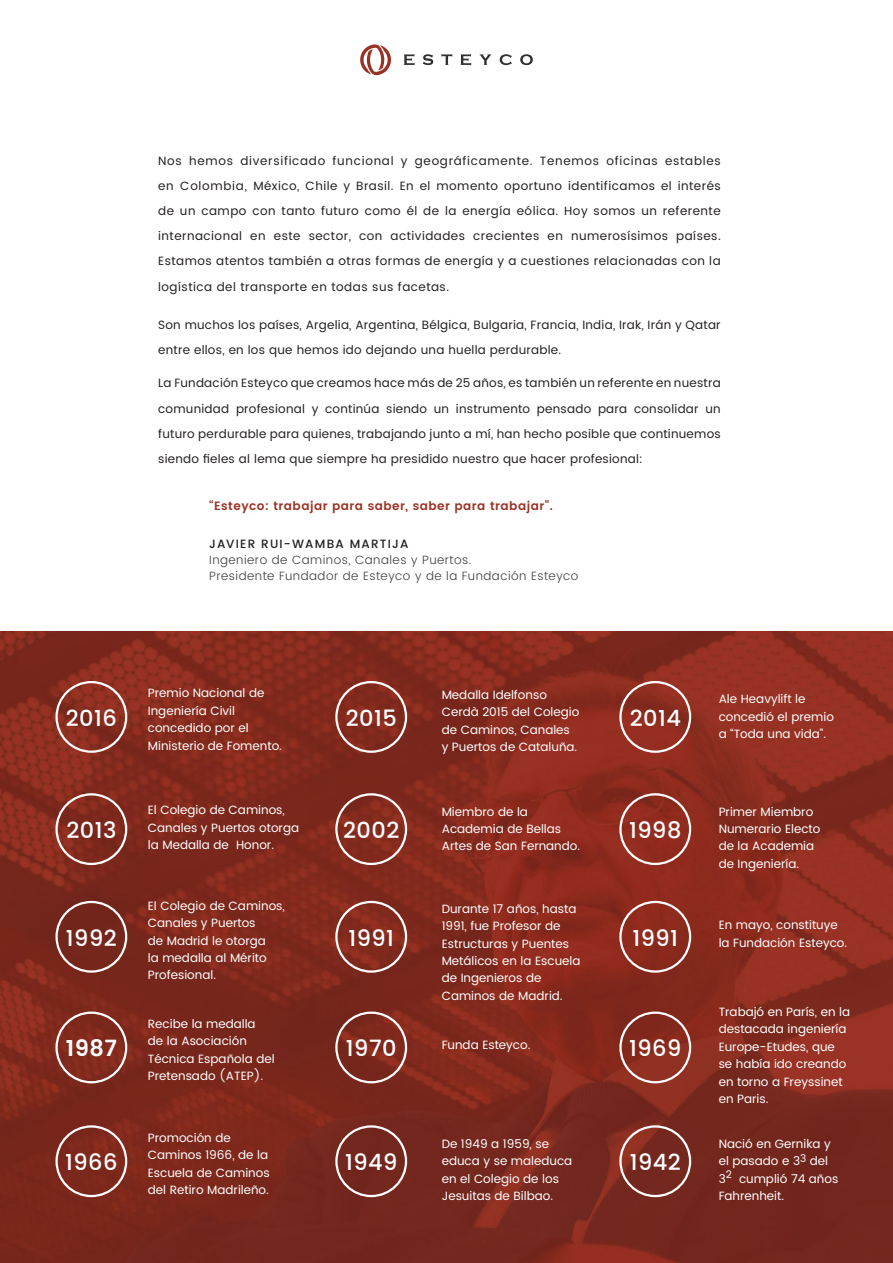
<style>
.page{position:relative;width:893px;height:1263px;background:#fff}
.page>*{position:absolute;margin:0;border:0;box-sizing:border-box;transform-origin:0 0}
.t1{font:500 22.5px "Poppins";letter-spacing:.02em;color:#fff}
.t2{font:600 22.5px "Poppins";color:#fff}
.t3{font:12px/17.4px "Poppins";color:#fff}
.t4{font:12px/25.2px "Poppins";letter-spacing:.02em;color:#231f20;text-align:justify}
.t5{font:300 12px "Poppins";letter-spacing:.04em;color:#3e3e3f}
.t6{font:600 12px "Poppins";letter-spacing:.04em;color:#9a3223}
.t7{font:500 12px "Poppins";letter-spacing:.1em;color:#231f20}
</style>
<div class="page">
<img style="left:0;top:631px;width:893px;height:632px">
<div style="left:55px;top:681px;width:72px;height:72px;border:2px solid #fff;border-radius:50%"></div>
<div style="left:55px;top:793px;width:72px;height:72px;border:2px solid #fff;border-radius:50%"></div>
<div style="left:55px;top:901px;width:72px;height:72px;border:2px solid #fff;border-radius:50%"></div>
<div style="left:55px;top:1011px;width:72px;height:72px;border:2px solid #fff;border-radius:50%"></div>
<div style="left:55px;top:1125px;width:72px;height:72px;border:2px solid #fff;border-radius:50%"></div>
<div style="left:335px;top:681px;width:72px;height:72px;border:2px solid #fff;border-radius:50%"></div>
<div style="left:335px;top:793px;width:72px;height:72px;border:2px solid #fff;border-radius:50%"></div>
<div style="left:335px;top:901px;width:72px;height:72px;border:2px solid #fff;border-radius:50%"></div>
<div style="left:335px;top:1011px;width:72px;height:72px;border:2px solid #fff;border-radius:50%"></div>
<div style="left:335px;top:1125px;width:72px;height:72px;border:2px solid #fff;border-radius:50%"></div>
<div style="left:619px;top:681px;width:72px;height:72px;border:2px solid #fff;border-radius:50%"></div>
<div style="left:619px;top:793px;width:72px;height:72px;border:2px solid #fff;border-radius:50%"></div>
<div style="left:619px;top:901px;width:72px;height:72px;border:2px solid #fff;border-radius:50%"></div>
<div style="left:619px;top:1011px;width:72px;height:72px;border:2px solid #fff;border-radius:50%"></div>
<div style="left:619px;top:1125px;width:72px;height:72px;border:2px solid #fff;border-radius:50%"></div>
<svg style="left:404px;top:54px;width:11px;height:11px"></svg>
<svg style="left:423px;top:54px;width:10px;height:11px"></svg>
<svg style="left:441px;top:54px;width:11px;height:11px"></svg>
<svg style="left:460px;top:54px;width:11px;height:11px"></svg>
<svg style="left:479px;top:54px;width:12px;height:11px"></svg>
<svg style="left:500px;top:54px;width:12px;height:11px"></svg>
<svg style="left:520px;top:54px;width:13px;height:11px"></svg>
<svg style="left:360px;top:44px;width:31px;height:31px"></svg>
<p class="t4" style="left:158px;top:148px;width:564px">Nos hemos diversificado funcional y geográficamente. Tenemos oficinas estables en Colombia, México, Chile y Brasil. En el momento oportuno identificamos el interés de un campo con tanto futuro como él de la energía eólica. Hoy somos un referente internacional en este sector, con actividades crecientes en numerosísimos países.<br>Estamos atentos también a otras formas de energía y a cuestiones relacionadas con la logística del transporte en todas sus facetas.</p>
<p class="t4" style="left:158px;top:312px;width:564px">Son muchos los países, Argelia, Argentina, Bélgica, Bulgaria, Francia, India, Irak, Irán y Qatar entre ellos, en los que hemos ido dejando una huella perdurable.</p>
<p class="t4" style="left:158px;top:371px;width:564px">La Fundación Esteyco que creamos hace más de 25 años, es también un referente en nuestra comunidad profesional y continúa siendo un instrumento pensado para consolidar un futuro perdurable para quienes, trabajando junto a mí, han hecho posible que continuemos siendo fieles al lema que siempre ha presidido nuestro que hacer profesional:</p>
<p class="t6" style="left:209px;top:496px;width:345px">“Esteyco: trabajar para saber, saber para trabajar”.</p>
<p class="t7" style="left:209px;top:534px;width:201px">JAVIER RUI-WAMBA MARTIJA</p>
<p class="t5" style="left:209px;top:551px;width:264px">Ingeniero de Caminos, Canales y Puertos.</p>
<p class="t5" style="left:209px;top:567px;width:371px">Presidente Fundador de Esteyco y de la Fundación Esteyco</p>
<p class="t1" style="left:66px;top:701px;width:53px">2016</p>
<p class="t3" style="left:148px;top:685px;width:118px">Premio Nacional de<br>Ingeniería Civil</p>
<p class="t3" style="left:148px;top:720px;width:136px">concedido por el<br>Ministerio de Fomento.</p>
<p class="t1" style="left:346px;top:701px;width:53px">2015</p>
<p class="t3" style="left:442px;top:686px;width:139px">Medalla Idelfonso<br>Cerdà 2015 del Colegio de Caminos, Canales y Puertos de Cataluña.</p>
<p class="t1" style="left:630px;top:701px;width:53px">2014</p>
<p class="t3" style="left:719px;top:691px;width:117px">Ale Heavylift le concedió el premio</p>
<p class="t3" style="left:719px;top:726px;width:109px">a “Toda una vida”.</p>
<p class="t1" style="left:66px;top:813px;width:51px">2013</p>
<p class="t3" style="left:148px;top:802px;width:153px">El Colegio de Caminos,<br>Canales y Puertos otorga la Medalla de Honor.</p>
<p class="t1" style="left:343px;top:813px;width:58px">2002</p>
<p class="t3" style="left:442px;top:803px;width:140px">Miembro de la<br>Academia de Bellas<br>Artes de San Fernando.</p>
<p class="t1" style="left:629px;top:813px;width:54px">1998</p>
<p class="t3" style="left:719px;top:803px;width:103px">Primer Miembro<br>Numerario Electo</p>
<p class="t3" style="left:719px;top:838px;width:97px">de la Academia</p>
<p class="t3" style="left:719px;top:855px;width:82px">de Ingeniería.</p>
<p class="t1" style="left:66px;top:921px;width:52px">1992</p>
<p class="t2" style="left:66px;top:1031px;width:53px">1987</p>
<p class="t1" style="left:65px;top:1145px;width:54px">1966</p>
<p class="t3" style="left:148px;top:897px;width:138px">El Colegio de Caminos,<br>Canales y Puertos<br>de Madrid le otorga<br>la medalla al Mérito<br>Profesional.</p>
<p class="t3" style="left:148px;top:1015px;width:128px">Recibe la medalla<br>de la Asociación<br>Técnica Española del<br>Pretensado (ATEP).</p>
<p class="t3" style="left:148px;top:1129px;width:123px">Promoción de<br>Caminos 1966, de la<br>Escuela de Caminos del Retiro Madrileño.</p>
<p class="t1" style="left:348px;top:921px;width:47px">1991</p>
<p class="t3" style="left:442px;top:900px;width:140px">Durante 17 años, hasta<br>1991, fue Profesor de<br>Estructuras y Puentes<br>Metálicos en la Escuela de Ingenieros de<br>Caminos de Madrid.</p>
<p class="t1" style="left:632px;top:921px;width:47px">1991</p>
<p class="t3" style="left:719px;top:917px;width:121px">En mayo, constituye</p>
<p class="t3" style="left:719px;top:934px;width:130px">la Fundación Esteyco.</p>
<p class="t1" style="left:346px;top:1032px;width:52px">1970</p>
<p class="t1" style="left:345px;top:1145px;width:54px">1949</p>
<p class="t3" style="left:442px;top:1036px;width:90px">Funda Esteyco.</p>
<p class="t3" style="left:442px;top:1135px;width:132px">De 1949 a 1959, se educa y se maleduca en el Colegio de los<br>Jesuitas de Bilbao.</p>
<p class="t1" style="left:629px;top:1032px;width:54px">1969</p>
<p class="t1" style="left:630px;top:1145px;width:53px">1942</p>
<p class="t3" style="left:719px;top:1003px;width:133px">Trabajó en París, en la destacada ingeniería<br>Europe-Etudes, que</p>
<p class="t3" style="left:719px;top:1056px;width:129px">se había ido creando</p>
<p class="t3" style="left:719px;top:1073px;width:126px">en torno a Freyssinet</p>
<p class="t3" style="left:719px;top:1090px;width:51px">en Paris.</p>
<p class="t3" style="left:719px;top:1135px;width:121px">Nació en Gernika y el pasado e 3<sup>3</sup> del<br>3<sup>2</sup> cumplió 74 años<br>Fahrenheit.</p>
</div>
